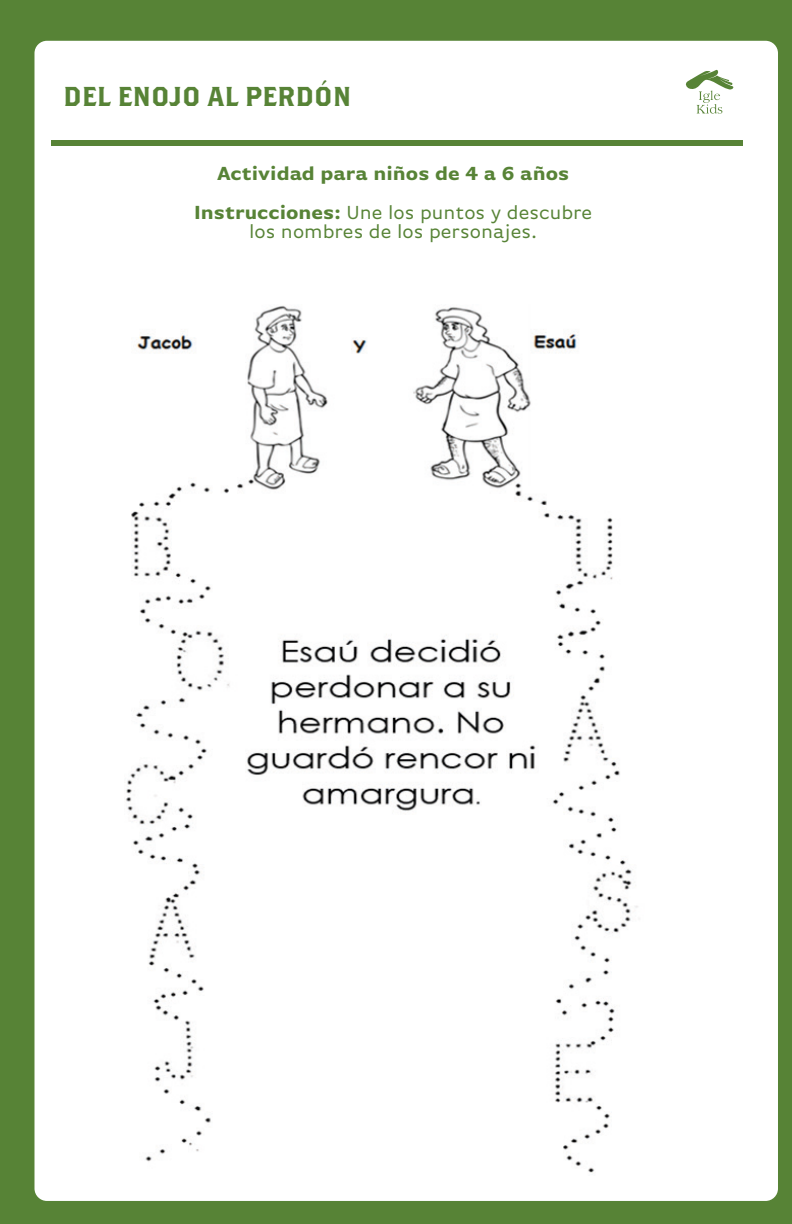
<style>
.page{position:relative;width:792px;height:1224px;background:#578336}
.page>*{position:absolute;margin:0;border:0;box-sizing:border-box;transform-origin:0 0}
.t1{font:27.2px "Brothers OT";color:#578336}
.t2{font:20px/19.8px "Basic Gothic Pro";color:#578336;text-align:center}
.t3{font:700 20px "Basic Gothic Pro";color:#578336}
.s1{font-weight:700}
</style>
<div class="page">
<div style="left:35px;top:41px;width:743px;height:1160px;background:#fff;border-radius:12px"></div>
<svg style="left:685px;top:70px;width:49px;height:44px"></svg>
<div style="left:51px;top:140px;width:692px;height:6px;background:#578336"></div>
<img style="left:125px;top:305px;width:513px;height:868px">
<h1 class="t1" style="left:63px;top:84px;width:290px">DEL ENOJO AL PERDÓN</h1>
<p class="t3" style="left:217px;top:162px;width:354px">Actividad para niños de 4 a 6 años</p>
<p class="t2" style="left:194px;top:202px;width:400px"><span class="s1">Instrucciones:</span> Une los puntos y descubre los nombres de los personajes.</p>
</div>
